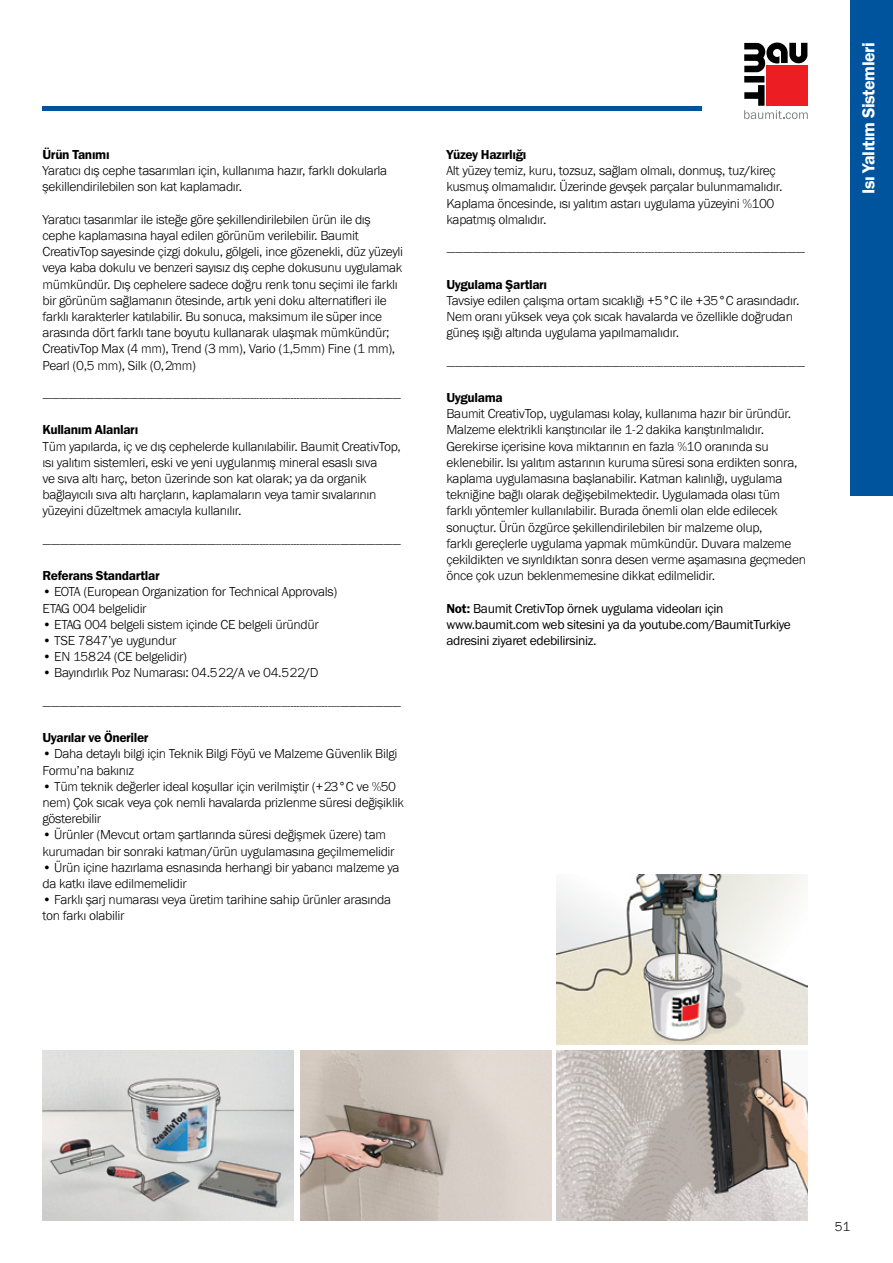
<style>
.page{position:relative;width:893px;height:1263px;background:#fff}
.page>*{position:absolute;margin:0;border:0;box-sizing:border-box;transform-origin:0 0}
.t1{font:18px "BM Franklin Gothic URW Dem";letter-spacing:-.025em;color:#fff}
.t2{font:300 13.5px/16.2px "BM Franklin Gothic URW";letter-spacing:-.025em;color:#000}
.t3{font:13.5px/16.2px "BM Franklin Gothic URW Boo";letter-spacing:-.025em;color:#000}
.t4{font:13.5px "BM Franklin Gothic URW Dem";letter-spacing:-.025em;color:#000}
.s1{font-family:"BM Franklin Gothic URW Dem"}
</style>
<div class="page">
<div style="left:850px;top:0;width:43px;height:496px;background:#00549d"></div>
<svg style="left:744px;top:43px;width:64px;height:76px"></svg>
<img style="left:557px;top:1050px;width:251px;height:170px">
<img style="left:300px;top:1050px;width:251px;height:170px">
<img style="left:557px;top:875px;width:251px;height:170px">
<img style="left:43px;top:1050px;width:251px;height:170px">
<div style="left:43px;top:106px;width:659px;height:5px;background:#00549d"></div>
<p class="t4" style="left:43px;top:146px;width:69px">Ürün Tanımı</p>
<p class="t2" style="left:43px;top:163px;width:346px">Yaratıcı dış cephe tasarımları için, kullanıma hazır, farklı dokularla şekillendirilebilen son kat kaplamadır.</p>
<p class="t2" style="left:43px;top:211px;width:362px">Yaratıcı tasarımlar ile isteğe göre şekillendirilebilen ürün ile dış cephe kaplamasına hayal edilen görünüm verilebilir. Baumit CreativTop sayesinde çizgi dokulu, gölgeli, ince gözenekli, düz yüzeyli veya kaba dokulu ve benzeri sayısız dış cephe dokusunu uygulamak mümkündür. Dış cephelere sadece doğru renk tonu seçimi ile farklı bir görünüm sağlamanın ötesinde, artık yeni doku alternatifleri ile farklı karakterler katılabilir. Bu sonuca, maksimum ile süper ince arasında dört farklı tane boyutu kullanarak ulaşmak mümkündür; CreativTop Max (4 mm), Trend (3 mm), Vario (1,5mm) Fine (1 mm), Pearl (0,5 mm), Silk (0,2mm)</p>
<p class="t2" style="left:43px;top:390px;width:360px">————————————————————----------------------------------------———————</p>
<p class="t4" style="left:43px;top:422px;width:97px">Kullanım Alanları</p>
<p class="t2" style="left:43px;top:438px;width:360px">Tüm yapılarda, iç ve dış cephelerde kullanılabilir. Baumit CreativTop, ısı yalıtım sistemleri, eski ve yeni uygulanmış mineral esaslı sıva<br>ve sıva altı harç, beton üzerinde son kat olarak; ya da organik bağlayıcılı sıva altı harçların, kaplamaların veya tamir sıvalarının yüzeyini düzeltmek amacıyla kullanılır.</p>
<p class="t2" style="left:43px;top:535px;width:360px">————————————————————----------------------------------------———————</p>
<p class="t4" style="left:43px;top:567px;width:119px">Referans Standartlar</p>
<p class="t2" style="left:43px;top:584px;width:297px">• EOTA (European Organization for Technical Approvals)<br>ETAG 004 belgelidir</p>
<p class="t2" style="left:43px;top:616px;width:278px">• ETAG 004 belgeli sistem içinde CE belgeli üründür</p>
<p class="t2" style="left:43px;top:633px;width:135px">• TSE 7847’ye uygundur</p>
<p class="t2" style="left:43px;top:649px;width:146px">• EN 15824 (CE belgelidir)</p>
<p class="t2" style="left:43px;top:665px;width:277px">• Bayındırlık Poz Numarası: 04.522/A ve 04.522/D</p>
<p class="t2" style="left:43px;top:697px;width:360px">————————————————————----------------------------------------———————</p>
<p class="t4" style="left:43px;top:729px;width:108px">Uyarılar ve Öneriler</p>
<p class="t2" style="left:43px;top:746px;width:356px">• Daha detaylı bilgi için Teknik Bilgi Föyü ve Malzeme Güvenlik Bilgi<br>Formu’na bakınız</p>
<p class="t2" style="left:43px;top:778px;width:363px">• Tüm teknik değerler ideal koşullar için verilmiştir (+23°C ve %50 nem) Çok sıcak veya çok nemli havalarda prizlenme süresi değişiklik gösterebilir</p>
<p class="t2" style="left:43px;top:827px;width:354px">• Ürünler (Mevcut ortam şartlarında süresi değişmek üzere) tam kurumadan bir sonraki katman/ürün uygulamasına geçilmemelidir</p>
<p class="t2" style="left:43px;top:859px;width:359px">• Ürün içine hazırlama esnasında herhangi bir yabancı malzeme ya da katkı ilave edilmemelidir</p>
<p class="t2" style="left:43px;top:892px;width:350px">• Farklı şarj numarası veya üretim tarihine sahip ürünler arasında ton farkı olabilir</p>
<p class="t4" style="left:446px;top:146px;width:81px">Yüzey Hazırlığı</p>
<p class="t2" style="left:446px;top:163px;width:338px">Alt yüzey temiz, kuru, tozsuz, sağlam olmalı, donmuş, tuz/kireç kusmuş olmamalıdır. Üzerinde gevşek parçalar bulunmamalıdır.<br>Kaplama öncesinde, ısı yalıtım astarı uygulama yüzeyini %100 kapatmış olmalıdır.</p>
<p class="t2" style="left:446px;top:244px;width:360px">————————————————————----------------------------------------———————</p>
<p class="t4" style="left:446px;top:276px;width:102px">Uygulama Şartları</p>
<p class="t2" style="left:446px;top:292px;width:355px">Tavsiye edilen çalışma ortam sıcaklığı +5°C ile +35°C arasındadır.<br>Nem oranı yüksek veya çok sıcak havalarda ve özellikle doğrudan güneş ışığı altında uygulama yapılmamalıdır.</p>
<p class="t2" style="left:446px;top:357px;width:360px">————————————————————----------------------------------------———————</p>
<p class="t4" style="left:446px;top:389px;width:58px">Uygulama</p>
<p class="t2" style="left:446px;top:406px;width:361px">Baumit CreativTop, uygulaması kolay, kullanıma hazır bir üründür.<br>Malzeme elektrikli karıştırıcılar ile 1-2 dakika karıştırılmalıdır.<br>Gerekirse içerisine kova miktarının en fazla %10 oranında su eklenebilir. Isı yalıtım astarının kuruma süresi sona erdikten sonra, kaplama uygulamasına başlanabilir. Katman kalınlığı, uygulama tekniğine bağlı olarak değişebilmektedir. Uygulamada olası tüm farklı yöntemler kullanılabilir. Burada önemli olan elde edilecek sonuçtur. Ürün özgürce şekillendirilebilen bir malzeme olup,<br>farklı gereçlerle uygulama yapmak mümkündür. Duvara malzeme çekildikten ve sıyrıldıktan sonra desen verme aşamasına geçmeden önce çok uzun beklenmemesine dikkat edilmelidir.</p>
<p class="t3" style="left:446px;top:600px;width:346px"><span class="s1">Not:</span> Baumit CretivTop örnek uygulama videoları için www.baumit.com web sitesini ya da youtube.com/BaumitTurkiye adresini ziyaret edebilirsiniz.</p>
<h1 class="t1" style="left:857px;top:194px;width:153px;rotate:-90deg">Isı Yalıtım Sistemleri</h1>
<p class="t2" style="left:835px;top:1218px;width:17px">51</p>
</div>
